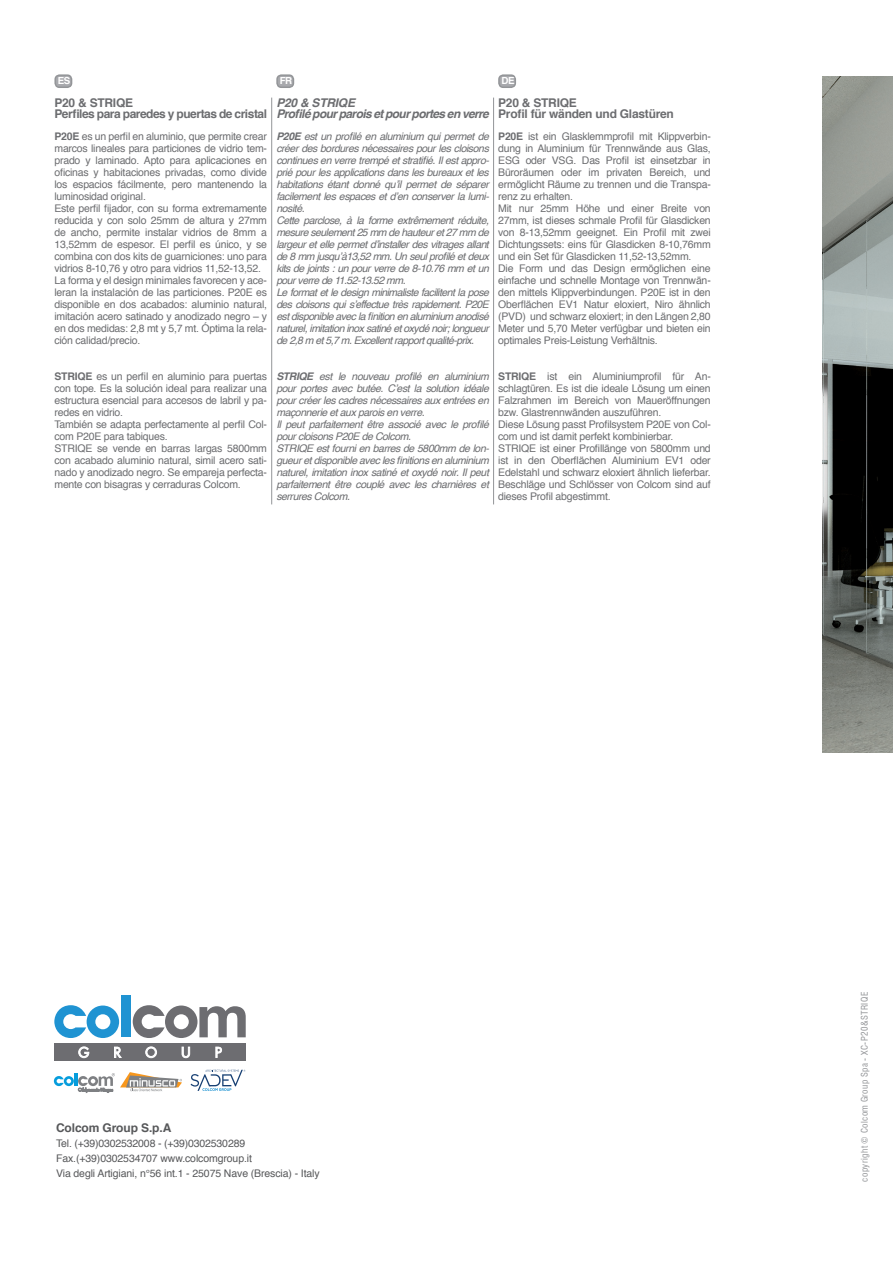
<style>
.page{position:relative;width:893px;height:1263px;background:#fff}
.page>*{position:absolute;margin:0;border:0;box-sizing:border-box;transform-origin:0 0}
.t1{font:700 12px "Helvetica";letter-spacing:-.02em;color:#6c6d70}
.t2{font:700 12px "Helvetica";letter-spacing:-.04em;color:#6c6d70}
.t3{font:italic 700 12px "Helvetica";letter-spacing:-.05em;color:#6c6d70}
.t4{font:700 12px "Helvetica";letter-spacing:-.01em;color:#57585a}
.t5{font:italic 700 12px "Helvetica";letter-spacing:-.02em;color:#6c6d70}
.t6{font:10.5px/12px "Helvetica";letter-spacing:-.02em;color:#6c6d70;text-align:justify}
.t7{font:italic 10.5px/12px "Helvetica";letter-spacing:-.04em;color:#6c6d70;text-align:justify}
.t8{font:10.5px "Helvetica";letter-spacing:-.01em;color:#57585a}
.t9{font:700 9.75px "Helvetica";color:#fff}
.t10{font:condensed 9px "Swiss 721 BT";letter-spacing:.05em;color:#939598}
.s1{font-weight:700}
</style>
<div class="page">
<img style="left:822px;top:77px;width:71px;height:676px">
<div style="left:277px;top:75px;width:16px;height:12px;background:#a8a9ad;border-radius:4px"></div>
<div style="left:276px;top:74px;width:18px;height:14px;border:2px solid #939598;border-radius:4px"></div>
<div style="left:499px;top:75px;width:16px;height:12px;background:#a8a9ad;border-radius:4px"></div>
<div style="left:498px;top:74px;width:18px;height:14px;border:2px solid #939598;border-radius:4px"></div>
<div style="left:55px;top:75px;width:17px;height:12px;background:#a8a9ad;border-radius:4px"></div>
<div style="left:54px;top:74px;width:18px;height:14px;border:2px solid #939598;border-radius:4px"></div>
<hr style="left:271px;top:98px;width:1px;height:406px;background:#939598">
<hr style="left:493px;top:98px;width:1px;height:406px;background:#939598">
<div style="left:121px;top:995px;width:10px;height:42px;background:#1f93d2"></div>
<svg style="left:133px;top:1005px;width:113px;height:33px"></svg>
<svg style="left:54px;top:1005px;width:65px;height:33px"></svg>
<div style="left:54px;top:1043px;width:192px;height:18px;background:#6d6d71"></div>
<svg style="left:79px;top:1047px;width:10px;height:11px"></svg>
<svg style="left:114px;top:1047px;width:7px;height:11px"></svg>
<svg style="left:146px;top:1047px;width:11px;height:11px"></svg>
<svg style="left:182px;top:1047px;width:8px;height:11px"></svg>
<svg style="left:216px;top:1047px;width:6px;height:10px"></svg>
<svg style="left:54px;top:1072px;width:128px;height:20px"></svg>
<svg style="left:191px;top:1070px;width:54px;height:21px"></svg>
<p class="t9" style="left:58px;top:73px;width:14px">ES</p>
<p class="t9" style="left:280px;top:73px;width:14px">FR</p>
<p class="t9" style="left:502px;top:73px;width:15px">DE</p>
<p class="t1" style="left:54px;top:93px;width:80px">P20 &amp; STRIQE</p>
<p class="t2" style="left:54px;top:104px;width:214px">Perfiles para paredes y puertas de cristal</p>
<p class="t6" style="left:54px;top:131px;width:214px"><span class="s1">P20E</span> es un perfil en aluminio, que permite crear marcos lineales para particiones de vidrio tem&shy;prado y laminado. Apto para aplicaciones en oficinas y habitaciones privadas, como divide los espacios fácilmente, pero mantenendo la luminosidad original.</p>
<p class="t6" style="left:54px;top:203px;width:214px">Este perfil fijador, con su forma extremamente reducida y con solo 25mm de altura y 27mm de ancho, permite instalar vidrios de 8mm a 13,52mm de espesor. El perfil es único, y se combina con dos kits de guarniciones: uno para vidrios 8-10,76 y otro para vidrios 11,52-13,52.</p>
<p class="t6" style="left:54px;top:275px;width:214px">La forma y el design minimales favorecen y ace&shy;leran la instalación de las particiones. P20E es disponible en dos acabados: aluminio natural, imitación acero satinado y anodizado negro – y en dos medidas: 2,8 mt y 5,7 mt. Óptima la rela&shy;ción calidad/precio.</p>
<p class="t6" style="left:54px;top:371px;width:214px"><span class="s1">STRIQE</span> es un perfil en aluminio para puertas con tope. Es la solución ideal para realizar una estructura esencial para accesos de labril y pa&shy;redes en vidrio.</p>
<p class="t6" style="left:54px;top:419px;width:214px">También se adapta perfectamente al perfil Col&shy;com P20E para tabiques.</p>
<p class="t6" style="left:54px;top:443px;width:214px">STRIQE se vende en barras largas 5800mm con acabado aluminio natural, simil acero sati&shy;nado y anodizado negro. Se empareja perfecta&shy;mente con bisagras y cerraduras Colcom.</p>
<p class="t5" style="left:276px;top:93px;width:80px">P20 &amp; STRIQE</p>
<p class="t3" style="left:276px;top:103px;width:214px">Profilé pour parois et pour portes en verre</p>
<p class="t7" style="left:276px;top:131px;width:214px"><span class="s1">P20E</span> est un profilé en aluminium qui permet de créer des bordures nécessaires pour les cloisons continues en verre trempé et stratifié. Il est appro&shy;prié pour les applications dans les bureaux et les habitations étant donné qu’il permet de séparer facilement les espaces et d’en conserver la lumi&shy;nosité.</p>
<p class="t7" style="left:276px;top:215px;width:214px">Cette parclose, à la forme extrêmement réduite, mesure seulement 25 mm de hauteur et 27 mm de largeur et elle permet d’installer des vitrages allant de 8 mm jusqu’à13,52 mm. Un seul profilé et deux kits de joints : un pour verre de 8-10.76 mm et un pour verre de 11.52-13.52 mm.</p>
<p class="t7" style="left:276px;top:287px;width:214px">Le format et le design minimaliste facilitent la pose des cloisons qui s’effectue très rapidement. P20E est disponible avec la finition en aluminium anodisé naturel, imitation inox satiné et oxydé noir; longueur de 2,8 m et 5,7 m. Excellent rapport qualité-prix.</p>
<p class="t7" style="left:276px;top:371px;width:214px"><span class="s1">STRIQE</span> est le nouveau profilé en aluminium pour portes avec butée. C’est la solution idéale pour créer les cadres nécessaires aux entrées en maçonnerie et aux parois en verre.</p>
<p class="t7" style="left:276px;top:419px;width:214px">Il peut parfaitement être associé avec le profilé pour cloisons P20E de Colcom.</p>
<p class="t7" style="left:276px;top:443px;width:214px">STRIQE est fourni en barres de 5800mm de lon&shy;gueur et disponible avec les finitions en aluminium naturel, imitation inox satiné et oxydé noir. Il peut parfaitement être couplé avec les charnières et serrures Colcom.</p>
<p class="t1" style="left:498px;top:93px;width:80px">P20 &amp; STRIQE</p>
<p class="t1" style="left:498px;top:104px;width:177px">Profil für wänden und Glastüren</p>
<p class="t6" style="left:498px;top:131px;width:214px"><span class="s1">P20E</span> ist ein Glasklemmprofil mit Klippverbin&shy;dung in Aluminium für Trennwände aus Glas, ESG oder VSG. Das Profil ist einsetzbar in Büroräumen oder im privaten Bereich, und ermöglicht Räume zu trennen und die Transpa&shy;renz zu erhalten.</p>
<p class="t6" style="left:498px;top:203px;width:214px">Mit nur 25mm Höhe und einer Breite von 27mm, ist dieses schmale Profil für Glasdicken von 8-13,52mm geeignet. Ein Profil mit zwei Dichtungssets: eins für Glasdicken 8-10,76mm und ein Set für Glasdicken 11,52-13,52mm.</p>
<p class="t6" style="left:498px;top:263px;width:214px">Die Form und das Design ermöglichen eine einfache und schnelle Montage von Trennwän&shy;den mittels Klippverbindungen. P20E ist in den Oberflächen EV1 Natur eloxiert, Niro ähnlich (PVD) und schwarz eloxiert; in den Längen 2,80<br>Meter und 5,70 Meter verfügbar und bieten ein optimales Preis-Leistung Verhältnis.</p>
<p class="t6" style="left:498px;top:371px;width:214px"><span class="s1">STRIQE</span> ist ein Aluminiumprofil für An&shy;schlagtüren. Es ist die ideale Lösung um einen Falzrahmen im Bereich von Maueröffnungen bzw. Glastrennwänden auszuführen.</p>
<p class="t6" style="left:498px;top:419px;width:214px">Diese Lösung passt Profilsystem P20E von Col&shy;com und ist damit perfekt kombinierbar.</p>
<p class="t6" style="left:498px;top:443px;width:214px">STRIQE ist einer Profillänge von 5800mm und ist in den Oberflächen Aluminium EV1 oder Edelstahl und schwarz eloxiert ähnlich lieferbar.<br>Beschläge und Schlösser von Colcom sind auf dieses Profil abgestimmt.</p>
<p class="t4" style="left:56px;top:1118px;width:117px">Colcom Group S.p.A</p>
<p class="t8" style="left:56px;top:1135px;width:191px">Tel. (+39)0302532008 - (+39)0302530289</p>
<p class="t8" style="left:56px;top:1150px;width:197px">Fax.(+39)0302534707 www.colcomgroup.it</p>
<p class="t8" style="left:56px;top:1165px;width:265px">Via degli Artigiani, n°56 int.1 - 25075 Nave (Brescia) - Italy</p>
<p class="t10" style="left:859px;top:1182px;width:191px;rotate:-90deg">copyright © Colcom Group Spa - XC-P20&amp;STRIQE</p>
</div>
